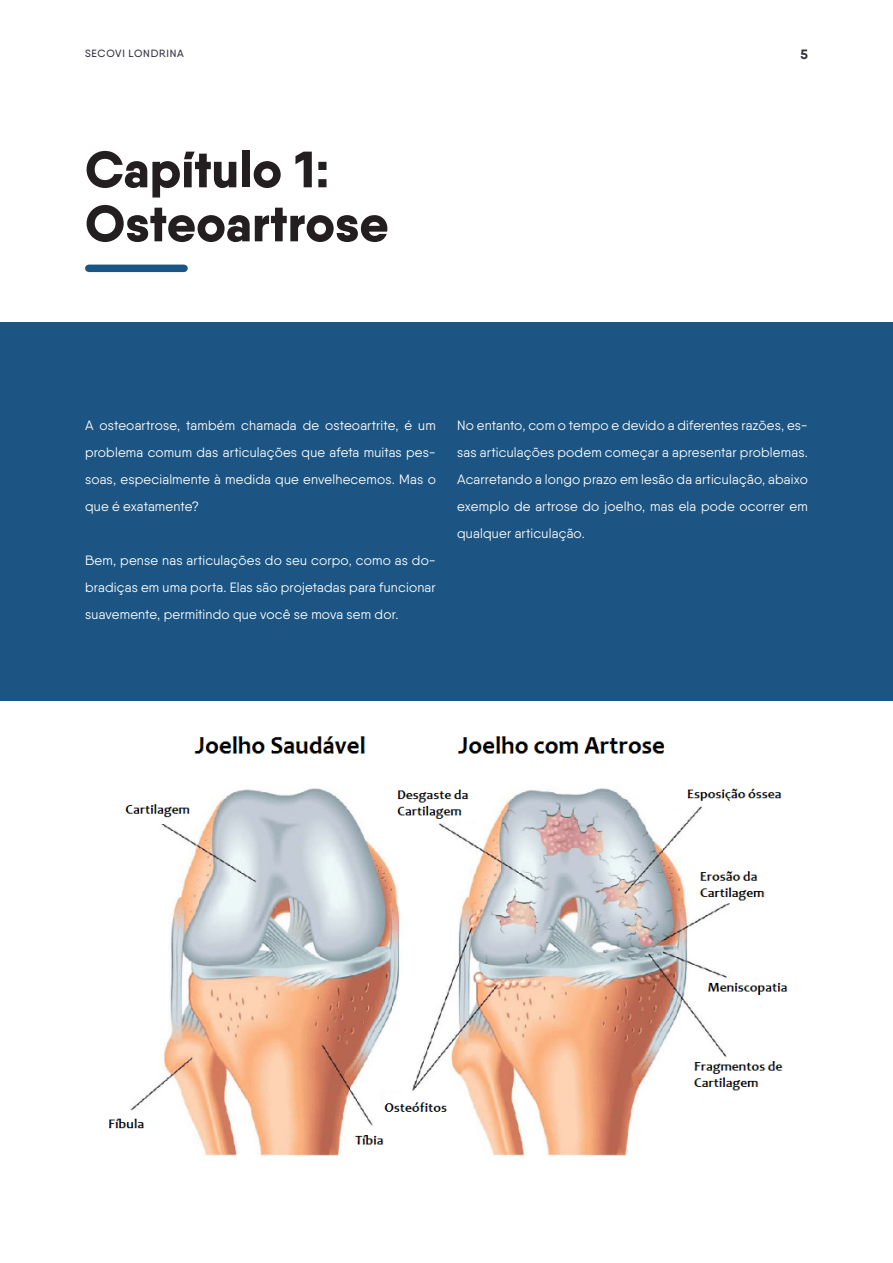
<style>
.page{position:relative;width:893px;height:1263px;background:#fff}
.page>*{position:absolute;margin:0;border:0;box-sizing:border-box;transform-origin:0 0}
.Capítulo_1__Osteoartrose{font:800 51px "Qanelas";color:#231f20}
.BT_White{font:13.5px/27px "Qanelas";letter-spacing:.015em;color:#fff;text-align:justify}
.t1{font:700 13.5px "Qanelas";color:#32323f}
.t2{font:500 10.5px "Qanelas";letter-spacing:.07em;color:#32323f}
</style>
<div class="page">
<div style="left:89px;top:265px;width:95px;height:7px;background:#1c5583"></div>
<div style="left:0;top:322px;width:893px;height:378px;background:#1c5583"></div>
<img style="left:108px;top:736px;width:680px;height:420px">
<p class="t2" style="left:85px;top:47px;width:100px">SECOVI LONDRINA</p>
<p class="t1" style="left:800px;top:45px;width:9px">5</p>
<p class="Capítulo_1__Osteoartrose" style="left:85px;top:137px;width:246px">Capítulo 1:</p>
<p class="Capítulo_1__Osteoartrose" style="left:85px;top:191px;width:305px">Osteoartrose</p>
<p class="BT_White" style="left:85px;top:412px;width:352px">A osteoartrose, também chamada de osteoartrite, é um problema comum das articulações que afeta muitas pes&shy;soas, especialmente à medida que envelhecemos. Mas o que é exatamente?</p>
<p class="BT_White" style="left:85px;top:547px;width:352px">Bem, pense nas articulações do seu corpo, como as do&shy;bradiças em uma porta. Elas são projetadas para funcionar suavemente, permitindo que você se mova sem dor.</p>
<p class="BT_White" style="left:457px;top:412px;width:352px">No entanto, com o tempo e devido a diferentes razões, es&shy;sas articulações podem começar a apresentar problemas.<br>Acarretando a longo prazo em lesão da articulação, abaixo exemplo de artrose do joelho, mas ela pode ocorrer em qualquer articulação.</p>
</div>
